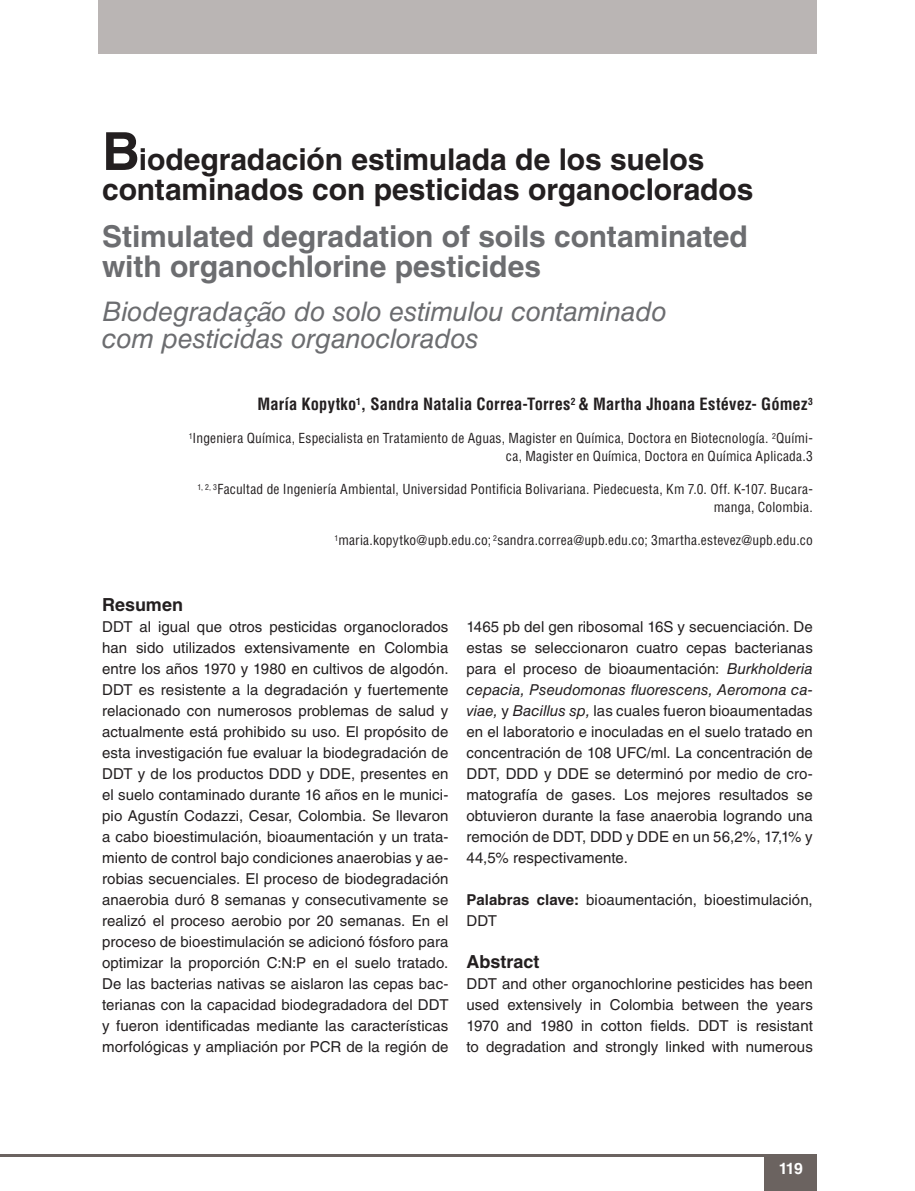
<style>
.page{position:relative;width:915px;height:1191px;background:#fff}
.page>*{position:absolute;margin:0;border:0;box-sizing:border-box;transform-origin:0 0}
.t1{font:700 30px/30px "Helvetica LT Std";letter-spacing:-.005em;color:#231f20}
.t2{font:700 30px/30px "Helvetica LT Std";letter-spacing:-.005em;color:#6c6d70}
.t3{font:italic 27px/27px "Helvetica LT Std";letter-spacing:-.01em;color:#6c6d70}
.t4{font:700 18px "Helvetica LT Std";color:#231f20}
.t5{font:700 condensed 16.5px "Helvetica LT Std";letter-spacing:.01em;color:#231f20}
.t6{font:700 15.75px "Helvetica LT Std";color:#fff}
.t7{font:15px/21px "Helvetica LT Std";letter-spacing:.005em;color:#231f20;text-align:justify}
.t8{font:condensed 13.5px/18px "Helvetica LT Std";letter-spacing:.015em;color:#231f20;text-align:right}
.s1{font-size:52.5px}
.s2{font-style:italic}
.s3{font-weight:700}
</style>
<div class="page">
<div style="left:98px;top:0;width:718px;height:54px;background:#bab5b4"></div>
<div style="left:764px;top:1154px;width:52px;height:37px;background:#6b6360"></div>
<hr style="left:0;top:1154px;width:813px;height:2px;background:#6b6360">
<h1 class="t1" style="left:102px;top:144px;width:652px"><span class="s1">B</span>iodegradación estimulada de los suelos contaminados con pesticidas organoclorados</h1>
<h1 class="t2" style="left:102px;top:221px;width:647px">Stimulated degradation of soils contaminated with organochlorine pesticides</h1>
<h2 class="t3" style="left:102px;top:298px;width:566px">Biodegradação do solo estimulou contaminado com pesticidas organoclorados</h2>
<p class="t5" style="left:257px;top:394px;width:556px">María Kopytko<sup>1</sup>, Sandra Natalia Correa-Torres<sup>2</sup> &amp; Martha Jhoana Estévez- Gómez<sup>3</sup></p>
<p class="t8" style="left:189px;top:429px;width:625px"><sup>1</sup>Ingeniera Química, Especialista en Tratamiento de Aguas, Magister en Química, Doctora en Biotecnología. <sup>2</sup>Quími&shy;ca, Magister en Química, Doctora en Química Aplicada.3</p>
<p class="t8" style="left:197px;top:480px;width:616px"><sup>1,</sup> <sup>2,</sup> <sup>3</sup>Facultad de Ingeniería Ambiental, Universidad Pontificia Bolivariana. Piedecuesta, Km 7.0. Off. K-107. Bucara&shy;manga, Colombia.</p>
<p class="t8" style="left:334px;top:531px;width:479px"><sup>1</sup>maria.kopytko@upb.edu.co; <sup>2</sup>sandra.correa@upb.edu.co; 3martha.estevez@upb.edu.co</p>
<p class="t4" style="left:102px;top:593px;width:82px">Resumen</p>
<p class="t7" style="left:102px;top:616px;width:348px">DDT al igual que otros pesticidas organoclorados han sido utilizados extensivamente en Colombia entre los años 1970 y 1980 en cultivos de algodón.<br>DDT es resistente a la degradación y fuertemente relacionado con numerosos problemas de salud y actualmente está prohibido su uso. El propósito de esta investigación fue evaluar la biodegradación de DDT y de los productos DDD y DDE, presentes en el suelo contaminado durante 16 años en le munici&shy;pio Agustín Codazzi, Cesar, Colombia. Se llevaron a cabo bioestimulación, bioaumentación y un trata&shy;miento de control bajo condiciones anaerobias y ae&shy;robias secuenciales. El proceso de biodegradación anaerobia duró 8 semanas y consecutivamente se realizó el proceso aerobio por 20 semanas. En el proceso de bioestimulación se adicionó fósforo para optimizar la proporción C:N:P en el suelo tratado.<br>De las bacterias nativas se aislaron las cepas bac&shy;terianas con la capacidad biodegradadora del DDT y fueron identificadas mediante las características morfológicas y ampliación por PCR de la región de</p>
<p class="t7" style="left:466px;top:616px;width:348px">1465 pb del gen ribosomal 16S y secuenciación. De estas se seleccionaron cuatro cepas bacterianas para el proceso de bioaumentación: <span class="s2">Burkholderia cepacia, Pseudomonas fluorescens, Aeromona ca&shy;viae,</span> y <span class="s2">Bacillus sp,</span> las cuales fueron bioaumentadas en el laboratorio e inoculadas en el suelo tratado en concentración de 108 UFC/ml. La concentración de DDT, DDD y DDE se determinó por medio de cro&shy;matografía de gases. Los mejores resultados se obtuvieron durante la fase anaerobia logrando una remoción de DDT, DDD y DDE en un 56,2%, 17,1% y 44,5% respectivamente.</p>
<p class="t7" style="left:466px;top:889px;width:348px"><span class="s3">Palabras clave:</span> bioaumentación, bioestimulación,<br>DDT</p>
<p class="t4" style="left:466px;top:950px;width:74px">Abstract</p>
<p class="t7" style="left:466px;top:973px;width:348px">DDT and other organochlorine pesticides has been used extensively in Colombia between the years 1970 and 1980 in cotton fields. DDT is resistant to degradation and strongly linked with numerous</p>
<p class="t6" style="left:778px;top:1158px;width:26px">119</p>
</div>
